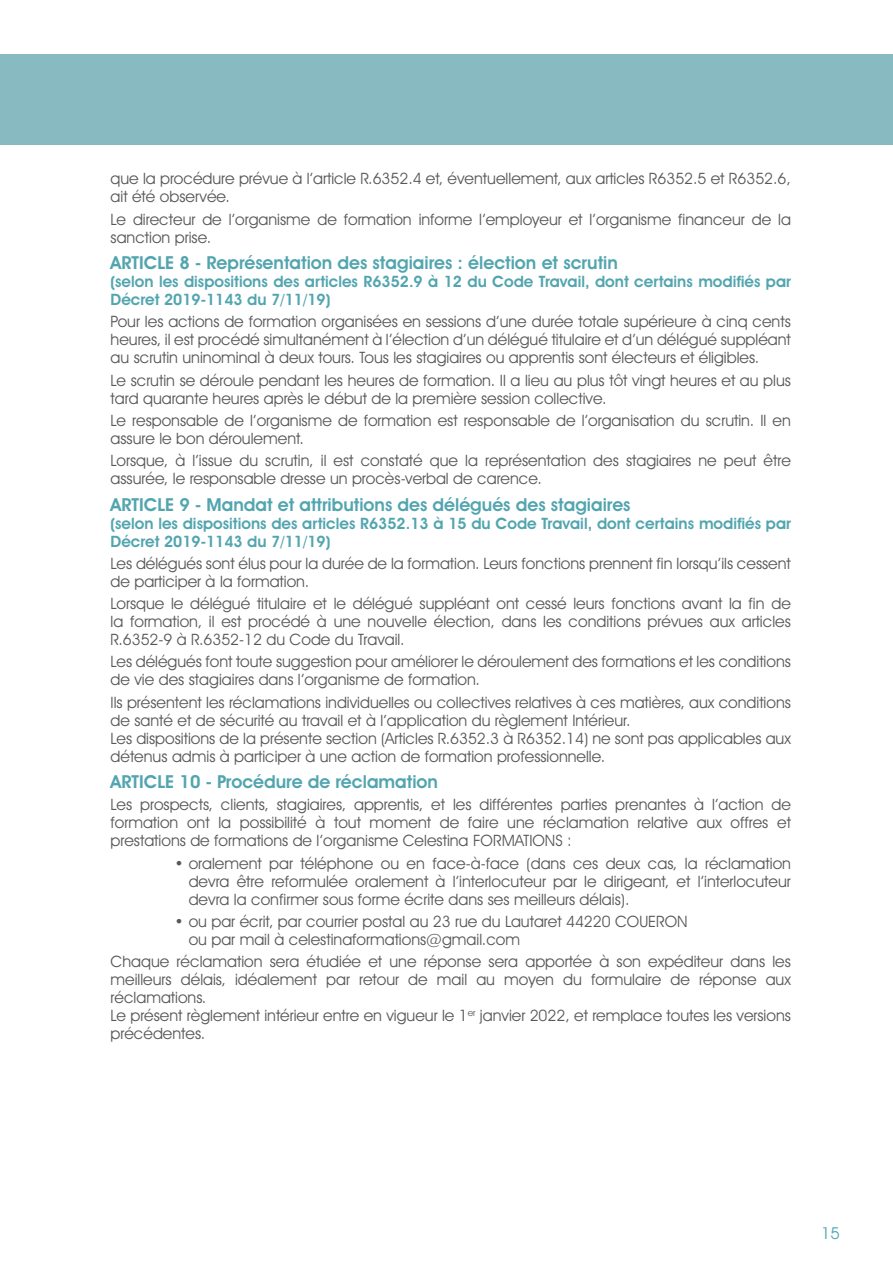
<style>
.page{position:relative;width:893px;height:1263px;background:#fff}
.page>*{position:absolute;margin:0;border:0;box-sizing:border-box;transform-origin:0 0}
.t1{font:600 18px "Avant Garde IT Cby BT";color:#52a5af}
.t2{font:16.5px "Avant Garde IT Cby BT";color:#52a5af}
.t3{font:15.75px/18px "Avant Garde IT Cby BT";color:#57585a}
.t4{font:600 15.75px/18px "Avant Garde IT Cby BT";color:#52a5af}
</style>
<div class="page">
<div style="left:0;top:54px;width:893px;height:91px;background:#88bac2"></div>
<p class="t3" style="left:111px;top:171px;width:682px">que la procédure prévue à l’article R.6352.4 et, éventuellement, aux articles R6352.5 et R6352.6, ait été observée.</p>
<p class="t3" style="left:111px;top:211px;width:682px">Le directeur de l’organisme de formation informe l’employeur et l’organisme financeur de la sanction prise.</p>
<p class="t1" style="left:111px;top:255px;width:509px">ARTICLE 8 - Représentation des stagiaires : élection et scrutin</p>
<p class="t4" style="left:111px;top:274px;width:682px">(selon les dispositions des articles R6352.9 à 12 du Code Travail, dont certains modifiés par<br>Décret 2019-1143 du 7/11/19)</p>
<p class="t3" style="left:111px;top:314px;width:682px;text-align:justify">Pour les actions de formation organisées en sessions d’une durée totale supérieure à cinq cents heures, il est procédé simultanément à l’élection d’un délégué titulaire et d’un délégué suppléant au scrutin uninominal à deux tours. Tous les stagiaires ou apprentis sont électeurs et éligibles.</p>
<p class="t3" style="left:111px;top:372px;width:682px">Le scrutin se déroule pendant les heures de formation. Il a lieu au plus tôt vingt heures et au plus tard quarante heures après le début de la première session collective.</p>
<p class="t3" style="left:111px;top:412px;width:682px">Le responsable de l’organisme de formation est responsable de l’organisation du scrutin. Il en assure le bon déroulement.</p>
<p class="t3" style="left:111px;top:453px;width:682px">Lorsque, à l’issue du scrutin, il est constaté que la représentation des stagiaires ne peut être assurée, le responsable dresse un procès-verbal de carence.</p>
<p class="t1" style="left:111px;top:497px;width:522px">ARTICLE 9 - Mandat et attributions des délégués des stagiaires</p>
<p class="t4" style="left:111px;top:515px;width:682px">(selon les dispositions des articles R6352.13 à 15 du Code Travail, dont certains modifiés par<br>Décret 2019-1143 du 7/11/19)</p>
<p class="t3" style="left:111px;top:555px;width:682px">Les délégués sont élus pour la durée de la formation. Leurs fonctions prennent fin lorsqu’ils cessent de participer à la formation.</p>
<p class="t3" style="left:111px;top:596px;width:682px;text-align:justify">Lorsque le délégué titulaire et le délégué suppléant ont cessé leurs fonctions avant la fin de la formation, il est procédé à une nouvelle élection, dans les conditions prévues aux articles R.6352-9 à R.6352-12 du Code du Travail.</p>
<p class="t3" style="left:111px;top:654px;width:682px">Les délégués font toute suggestion pour améliorer le déroulement des formations et les conditions de vie des stagiaires dans l’organisme de formation.</p>
<p class="t3" style="left:111px;top:694px;width:682px">Ils présentent les réclamations individuelles ou collectives relatives à ces matières, aux conditions de santé et de sécurité au travail et à l’application du règlement Intérieur.<br>Les dispositions de la présente section (Articles R.6352.3 à R6352.14) ne sont pas applicables aux détenus admis à participer à une action de formation professionnelle.</p>
<p class="t1" style="left:111px;top:774px;width:329px">ARTICLE 10 - Procédure de réclamation</p>
<p class="t3" style="left:111px;top:797px;width:682px;text-align:justify">Les prospects, clients, stagiaires, apprentis, et les différentes parties prenantes à l’action de formation ont la possibilité à tout moment de faire une réclamation relative aux offres et prestations de formations de l’organisme Celestina FORMATIONS :</p>
<p class="t3" style="left:189px;top:855px;width:604px;text-align:justify;text-indent:-14px">• oralement par téléphone ou en face-à-face (dans ces deux cas, la réclamation devra être reformulée oralement à l’interlocuteur par le dirigeant, et l’interlocuteur devra la confirmer sous forme écrite dans ses meilleurs délais).</p>
<p class="t3" style="left:189px;top:913px;width:501px;text-indent:-14px">• ou par écrit, par courrier postal au 23 rue du Lautaret 44220 COUERON ou par mail à celestinaformations@gmail.com</p>
<p class="t3" style="left:111px;top:954px;width:682px">Chaque réclamation sera étudiée et une réponse sera apportée à son expéditeur dans les meilleurs délais, idéalement par retour de mail au moyen du formulaire de réponse aux réclamations.<br>Le présent règlement intérieur entre en vigueur le 1<sup>er</sup> janvier 2022, et remplace toutes les versions précédentes.</p>
<p class="t2" style="left:821px;top:1226px;width:20px">15</p>
</div>
